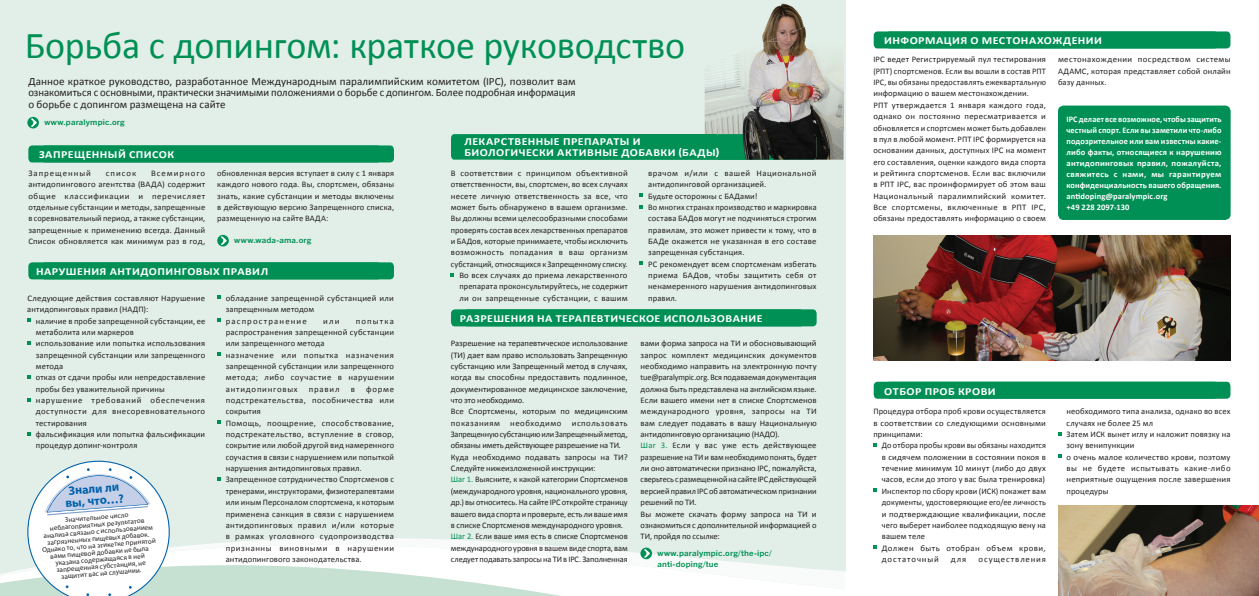
<style>
.page{position:relative;width:1259px;height:596px;background:#fff}
.page>*{position:absolute;margin:0;border:0;box-sizing:border-box;transform-origin:0 0}
.t1{font:38px "Calibri";letter-spacing:-.01em;color:#009055}
.t2{font:700 12.2px/12px "Myriad Pro";color:#0161ab;text-align:center}
.t3{font:11px/11.3px "Calibri";letter-spacing:.005em;color:#231f20;text-align:justify}
.t4{font:700 10.8px/11px "Calibri";letter-spacing:.035em;color:#fff;scale:1.11 1}
.t5{font:8.5px/11.3px "Calibri";letter-spacing:.015em;color:#231f20}
.t6{font:8.5px/11.3px "Calibri";letter-spacing:-.005em;color:#231f20}
.t7{font:700 8.5px/11px "Calibri";letter-spacing:.015em;color:#fff}
.t8{font:8.5px "Calibri";letter-spacing:.095em;color:#231f20}
.t9{font:8.5px "Calibri";letter-spacing:.11em;color:#231f20}
.t10{font:700 7.9px/10.5px "Trade Gothic Next LT Pro";letter-spacing:.015em;color:#009055;scale:1.11 1}
.t11{font:7px/7px "Myriad Pro";color:#231f20;text-align:center}
.s1{color:#009055}
</style>
<div class="page">
<div style="left:0;top:0;width:845px;height:595px;background:#e2efe8"></div>
<div style="left:28px;top:145px;width:366px;height:17px;background:#009055"></div>
<div style="left:873px;top:31px;width:357px;height:17px;background:#009055"></div>
<div style="left:873px;top:381px;width:357px;height:17px;background:#009055"></div>
<div style="left:28px;top:262px;width:366px;height:17px;background:#009055"></div>
<svg style="left:723px;top:561px;width:122px;height:34px;fill:#f8fbfa"></svg>
<img style="left:704px;top:69px;width:13px;height:65px">
<img style="left:764px;top:3px;width:39px;height:29px">
<img style="left:762px;top:32px;width:5px;height:9px">
<img style="left:767px;top:24px;width:39px;height:17px">
<img style="left:812px;top:49px;width:31px;height:110px">
<img style="left:717px;top:41px;width:95px;height:93px">
<svg style="left:451px;top:134px;width:365px;height:25px;background:#06794a"></svg>
<div style="left:451px;top:309px;width:365px;height:17px;background:#009055"></div>
<div style="left:1058px;top:105px;width:172px;height:115px;background:#009055;border-radius:6px"></div>
<img style="left:873px;top:236px;width:357px;height:124px">
<img style="left:1058px;top:505px;width:201px;height:90px">
<svg style="left:217px;top:235px;width:12px;height:11px"></svg>
<svg style="left:220px;top:236px;width:7px;height:9px"></svg>
<svg style="left:27px;top:117px;width:12px;height:11px"></svg>
<svg style="left:30px;top:118px;width:7px;height:9px"></svg>
<svg style="left:0;top:460px;width:723px;height:135px"></svg>
<h1 class="t1" style="left:25px;top:21px;width:662px">Борьба с допингом: краткое руководство</h1>
<p class="t3" style="left:28px;top:76px;width:549px">Данное краткое руководство, разработанное Международным паралимпийским комитетом (IPC), позволит вам ознакомиться с основными, практически значимыми положениями о борьбе с допингом. Более подробная информация о борьбе с допингом размещена на сайте</p>
<p class="t10" style="left:44px;top:117px;width:74px">www.paralympic.org</p>
<p class="t4" style="left:39px;top:149px;width:123px">ЗАПРЕЩЕННЫЙ СПИСОК</p>
<p class="t4" style="left:464px;top:136px;width:231px">ЛЕКАРСТВЕННЫЕ ПРЕПАРАТЫ И<br>БИОЛОГИЧЕСКИ АКТИВНЫЕ ДОБАВКИ (БАДЫ)</p>
<p class="t5" style="left:648px;top:167px;width:170px">врачом и/или с вашей Национальной антидопинговой организацией.<br>Будьте осторожны с БАДами!<br>Во многих странах производство и маркировка состава БАДов могут не подчиняться строгим правилам, это может привести к тому, что в БАДе окажется не указанная в его составе запрещенная субстанция.<br>PC рекомендует всем спортсменам избегать приема БАДов, чтобы защитить себя от ненамеренного нарушения антидопинговых правил.</p>
<p class="t5" style="left:217px;top:167px;width:178px;text-align:justify">обновленная версия вступает в силу с 1 января каждого нового года. Вы, спортсмен, обязаны знать, какие субстанции и методы включены в действующую версию Запрещенного списка, размещенную на сайте ВАДА:</p>
<p class="t5" style="left:28px;top:167px;width:178px;text-align:justify;text-indent:123px">Всемирного антидопингового агентства (ВАДА) содержит общие классификации и перечисляет отдельные субстанции и методы, запрещенные в соревновательный период, а также субстанции, запрещенные к применению всегда. Данный Список обновляется как минимум раз в год,</p>
<p class="t5" style="left:451px;top:167px;width:178px;text-align:right">В соответствии с принципом объективной ответственности, вы, спортсмен, во всех случаях несете личную ответственность за все, что может быть обнаружено в вашем организме.<br>Вы должны всеми целесообразными способами проверять состав всех лекарственных препаратов и БАДов, которые принимаете, чтобы исключить возможность попадания в ваш организм субстанций, относящихся к Запрещенному списку.<br>Во всех случаях до приема лекарственного препарата проконсультируйтесь, не содержит ли он запрещенные субстанции, с вашим</p>
<p class="t9" style="left:28px;top:168px;width:64px">Запрещенный</p>
<p class="t5" style="left:106px;top:167px;width:32px">список</p>
<p class="t10" style="left:234px;top:234px;width:71px">www.wada-ama.org</p>
<p class="t4" style="left:36px;top:266px;width:211px">НАРУШЕНИЯ АНТИДОПИНГОВЫХ ПРАВИЛ</p>
<p class="t5" style="left:226px;top:292px;width:170px">обладание запрещенной субстанцией или запрещенным методом распространение</p>
<p class="t5" style="left:27px;top:292px;width:179px">Следующие действия составляют Нарушение антидопинговых правил (НАДП):</p>
<p class="t5" style="left:36px;top:315px;width:171px">наличие в пробе запрещенной субстанции, ее метаболита или маркеров<br>использование или попытка использования запрещенной субстанции или запрещенного метода<br>отказ от сдачи пробы или непредоставление пробы без уважительной причины нарушение требований обеспечения доступности для внесоревновательного тестирования<br>фальсификация или попытка фальсификации процедур допинг-контроля</p>
<p class="t4" style="left:460px;top:313px;width:274px">РАЗРЕШЕНИЯ НА ТЕРАПЕВТИЧЕСКОЕ ИСПОЛЬЗОВАНИЕ</p>
<p class="t6" style="left:451px;top:337px;width:178px">Разрешение на терапевтическое использование (ТИ) дает вам право использовать Запрещенную субстанцию или Запрещенный метод в случаях, когда вы способны предоставить подлинное, документированное медицинское заключение, что это необходимо.<br>Все Спортсмены, которым по медицинским показаниям необходимо использовать Запрещенную субстанцию или Запрещенный метод, обязаны иметь действующее разрешение на ТИ.<br>Куда необходимо подавать запросы на ТИ?<br>Следуйте нижеизложенной инструкции:<br><span class="s1">Шаг 1.</span> Выясните, к какой категории Спортсменов (международного уровня, национального уровня, др.) вы относитесь. На сайте IPC откройте страницу вашего вида спорта и проверьте, есть ли ваше имя в списке Спортсменов международного уровня.<br><span class="s1">Шаг 2.</span> Если ваше имя есть в списке Спортсменов международного уровня в вашем виде спорта, вам следует подавать запросы на ТИ в IPC. Заполненная</p>
<p class="t5" style="left:640px;top:337px;width:177px">вами форма запроса на ТИ и обосновывающий запрос комплект медицинских документов необходимо направить на электронную почту tue@paralympic.org. Вся подаваемая документация должна быть представлена на английском языке.<br>Если вашего имени нет в списке Спортсменов международного уровня, запросы на ТИ вам следует подавать в вашу Национальную антидопинговую организацию (НАДО).<br><span class="s1">Шаг 3.</span> Если у вас уже есть действующее разрешение на ТИ и вам необходимо понять, будет ли оно автоматически признано IPC, пожалуйста, сверьтесь с размещенной на сайте IPC действующей версией правил IPC об автоматическом признании решений по ТИ.<br>Вы можете скачать форму запроса на ТИ и ознакомиться с дополнительной информацией о ТИ, пройдя по ссылке:</p>
<p class="t5" style="left:226px;top:315px;width:170px;text-indent:130px">попытка распространения запрещенной субстанции или запрещенного метода<br>назначение или попытка назначения запрещенной субстанции или запрещенного метода; либо соучастие в нарушении антидопинговых</p>
<p class="t5" style="left:323px;top:315px;width:18px">или</p>
<p class="t5" style="left:226px;top:383px;width:170px;text-indent:140px">форме подстрекательства, пособничества или сокрытия<br>Помощь, поощрение, способствование, подстрекательство, вступление в сговор, сокрытие или любой другой вид намеренного соучастия в связи с нарушением или попыткой нарушения антидопинговых правил.<br>Запрещенное сотрудничество Спортсменов с тренерами, инструкторами, физиотерапевтами или иным Персоналом спортсмена, к которым применена санкция в связи с нарушением антидопинговых правил и/или которые в рамках уголовного судопроизводства признанны виновными в нарушении антидопингового законодательства.</p>
<p class="t5" style="left:309px;top:383px;width:32px">правил</p>
<p class="t5" style="left:351px;top:383px;width:6px">в</p>
<h2 class="t2" style="left:64px;top:484px;width:60px;rotate:-4deg">Знали ли вы, что…?</h2>
<p class="t11" style="left:39px;top:518px;width:115px;rotate:-5deg">Значительное число неблагоприятных результатов анализа связано с использованием загрязненных пищевых добавок.<br>Однако то, что на этикетке принятой вами пищевой добавки не была указана содержащаяся в ней запрещенная субстанция, не защитит вас на слушании.</p>
<p class="t10" style="left:657px;top:547px;width:104px">www.paralympic.org/the-ipc/ anti-doping/tue</p>
<p class="t4" style="left:884px;top:35px;width:198px">ИНФОРМАЦИЯ О МЕСТОНАХОЖДЕНИИ</p>
<p class="t5" style="left:873px;top:54px;width:174px">IPC ведет Регистрируемый пул тестирования (РПТ) спортсменов. Если вы вошли в состав РПТ IPC, вы обязаны предоставлять ежеквартальную информацию о вашем местонахождении.<br>РПТ утверждается 1 января каждого года, однако он постоянно пересматривается и обновляется и спортсмен может быть добавлен в пул в любой момент. РПТ IPC формируется на основании данных, доступных IPC на момент его составления, оценки каждого вида спорта и рейтинга спортсменов. Если вас включили в РПТ IPC, вас проинформирует об этом ваш Национальный паралимпийский комитет.<br>Все спортсмены, включенные в РПТ IPC, обязаны предоставлять информацию о своем</p>
<p class="t5" style="left:1058px;top:54px;width:174px;text-align:justify">местонахождении посредством системы АДАМС, которая представляет собой онлайн базу данных.</p>
<p class="t7" style="left:1066px;top:113px;width:157px">IPC делает все возможное, чтобы защитить честный спорт. Если вы заметили что-либо подозрительное или вам известны какие&shy;либо факты, относящиеся к нарушению антидопинговых правил, пожалуйста, свяжитесь с нами, мы гарантируем конфиденциальность вашего обращения. antidoping@paralympic.org<br>+49 228 2097-130</p>
<p class="t4" style="left:884px;top:385px;width:102px">ОТБОР ПРОБ КРОВИ</p>
<p class="t5" style="left:873px;top:405px;width:174px;text-align:justify">Процедура отбора проб крови осуществляется в соответствии со следующими основными принципами:</p>
<p class="t5" style="left:882px;top:439px;width:166px">До отбора пробы крови вы обязаны находится в сидячем положении в состоянии покоя в течение минимум 10 минут (либо до двух часов, если до этого у вас была тренировка)<br>Инспектор по сбору крови (ИСК) покажет вам документы, удостоверяющие его/ее личность и подтверждающие квалификации, после чего выберет наиболее подходящую вену на вашем теле<br>Должен быть отобран объем крови, достаточный</p>
<p class="t5" style="left:951px;top:553px;width:17px">для</p>
<p class="t8" style="left:978px;top:553px;width:69px">осуществления</p>
<p class="t5" style="left:1066px;top:405px;width:166px">необходимого типа анализа, однако во всех случаях не более 25 мл<br>Затем ИСК вынет иглу и наложит повязку на зону венипункции<br>о очень малое количество крови, поэтому вы не будете испытывать какие-либо неприятные ощущения после завершения процедуры</p>
</div>
